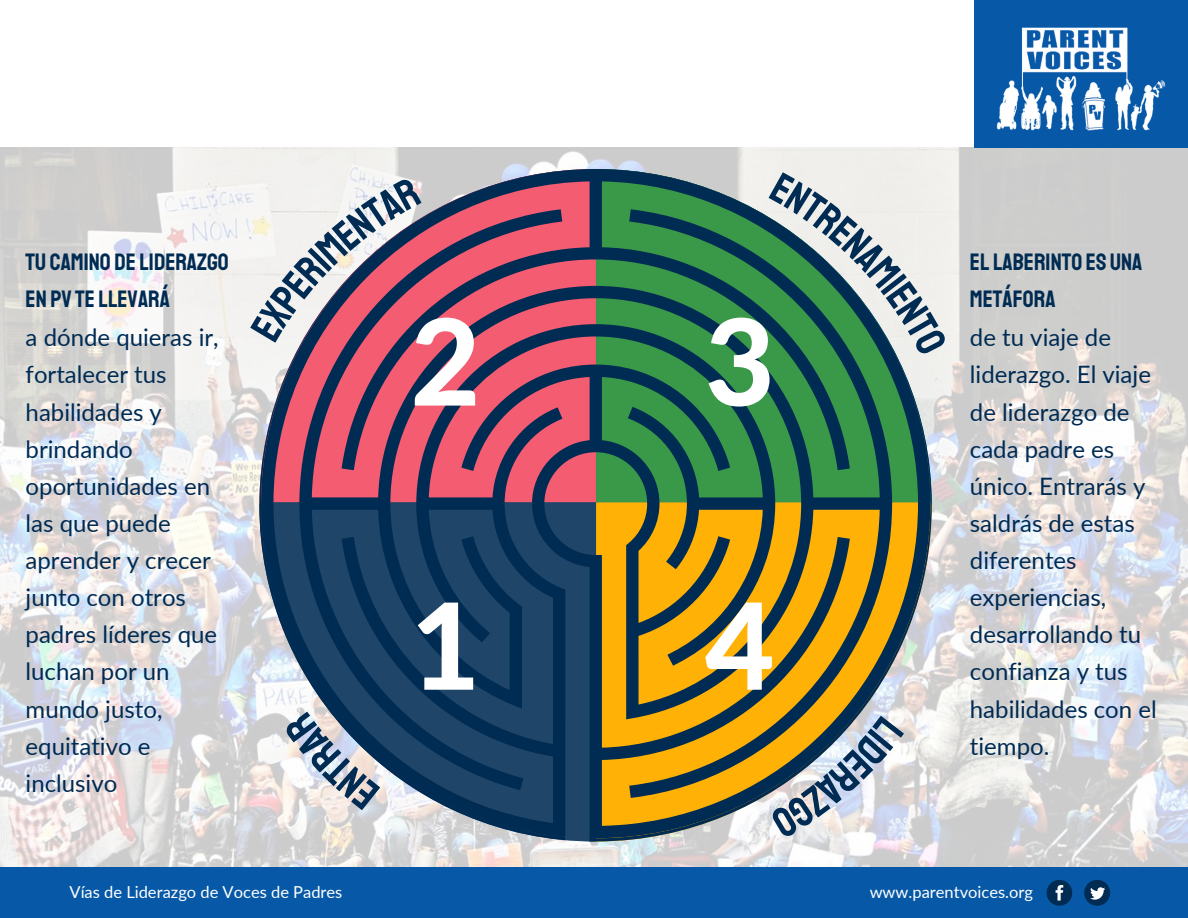
<style>
.page{position:relative;width:1188px;height:918px;background:#fff}
.page>*{position:absolute;margin:0;border:0;box-sizing:border-box;transform-origin:0 0}
.t1{font:800 120px "Lato";color:#fff}
.t2{font:24px/37.2px "Lato";color:#002b53}
.t3{font:24px/37.2px "Staatliches";color:#002b53}
.t4{font:16.5px "Lato";color:#fff}
</style>
<div class="page">
<img style="left:0;top:147px;width:1188px;height:771px">
<div style="left:0;top:867px;width:1188px;height:50px;background:#0759a7"></div>
<svg style="left:1084px;top:880px;width:26px;height:26px"></svg>
<svg style="left:1047px;top:880px;width:25px;height:26px"></svg>
<div style="left:974px;top:0;width:214px;height:147px;background:#0759a7"></div>
<img style="left:996px;top:27px;width:170px;height:104px">
<svg style="left:261px;top:169px;width:669px;height:669px;background:#6d6c5a"></svg>
<svg style="left:250px;top:177px;width:172px;height:166px"></svg>
<svg style="left:770px;top:716px;width:134px;height:123px;background:#c9c7bd"></svg>
<svg style="left:769px;top:172px;width:179px;height:184px;background:#adc4b8"></svg>
<svg style="left:283px;top:711px;width:97px;height:100px"></svg>
<p class="t3" style="left:26px;top:243px;width:205px">TU CAMINO DE LIDERAZGO<br>EN PV TE LLEVARÁ</p>
<p class="t2" style="left:26px;top:318px;width:195px">a dónde quieras ir, fortalecer tus habilidades y brindando oportunidades en las que puede aprender y crecer junto con otros padres líderes que luchan por un mundo justo, equitativo e inclusivo</p>
<p class="t1" style="left:411px;top:287px;width:71px">2</p>
<p class="t1" style="left:411px;top:571px;width:71px">1</p>
<p class="t1" style="left:705px;top:287px;width:71px">3</p>
<p class="t1" style="left:705px;top:571px;width:71px">4</p>
<p class="t3" style="left:970px;top:243px;width:174px">ELLABERINTO ES UNA<br>METÁFORA</p>
<p class="t2" style="left:970px;top:318px;width:188px">de tu viaje de liderazgo. El viaje de liderazgo de cada padre es único. Entrarás y saldrás de estas diferentes experiencias, desarrollando tu confianza y tus habilidades con el tiempo.</p>
<p class="t4" style="left:70px;top:882px;width:274px">Vías de Liderazgo de Voces de Padres</p>
<p class="t4" style="left:870px;top:882px;width:165px">www.parentvoices.org</p>
</div>
